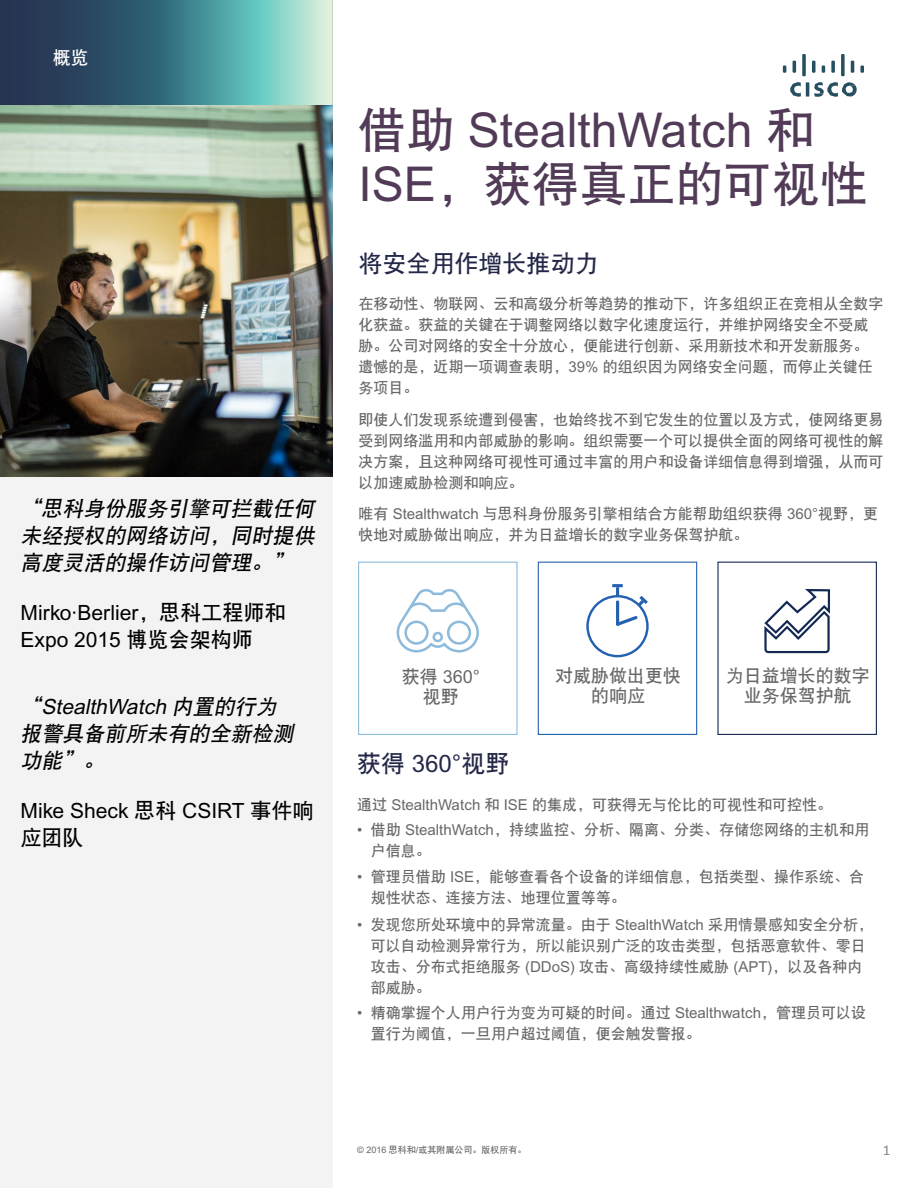
<style>
.page{position:relative;width:918px;height:1188px;background:#fff}
.page>*{position:absolute;margin:0;border:0;box-sizing:border-box;transform-origin:0 0}
.Paragraph_Style7{font:48px/54px "Arial";color:#513b57}
.Paragraph_Style9{font:24px "DFP Hei W7";color:#242848}
.Paragraph_Style5{font:italic 21px/27px "DFP Hei W7";color:#000;text-align:justify}
.Paragraph_Style3{font:21px/27px "Arial";color:#000}
.Paragraph_Style6{font:21px/27px "Arial";color:#000}
.Paragraph_Style13{font:18px/20px "DFP Hei W7";color:#676767;text-align:center}
.Paragraph_Style12{font:18px/20px "DFP Hei W7";color:#676767;text-align:center}
.Paragraph_Style11{font:18px/20px "DFP Hei W7";color:#676767;text-align:center}
.Paragraph_Style1{font:18px "DFP Hei W7";color:#fff}
.Paragraph_Style10{font:15px/21px "DFP Hei W7";color:#676767}
.Paragraph_Style15{font:15px/21px "DFP Hei W7";color:#676767}
.Paragraph_Style1-2{font:15px/21px "DFP Hei W7";color:#676767}
.Paragraph_Style17{font:15px/21px "DFP Hei W7";color:#676767}
.Paragraph_Style16{font:15px/21px "DFP Hei W7";color:#676767}
.Paragraph_Style14{font:15px "DFP Hei W7";color:#676767}
.Paragraph_Style1-3{font:15px "Calibri";color:#888}
.Paragraph_Style1-4{font:9px "DFP Hei W7";color:#676767}
.s1{font-family:"DFP Hei W7"}
.s2{font-family:"Arial"}
</style>
<div class="page">
<div style="left:0;top:106px;width:333px;height:1082px;background:#f3f3f3"></div>
<img style="left:0;top:0;width:333px;height:476px">
<hr style="left:806px;top:82px;width:3px;height:15px;background:#284e61">
<svg style="left:790px;top:82px;width:11px;height:15px"></svg>
<svg style="left:814px;top:82px;width:43px;height:15px"></svg>
<svg style="left:783px;top:66px;width:3px;height:7px"></svg>
<svg style="left:793px;top:61px;width:3px;height:12px"></svg>
<svg style="left:802px;top:54px;width:4px;height:22px"></svg>
<svg style="left:812px;top:61px;width:3px;height:12px"></svg>
<svg style="left:822px;top:66px;width:3px;height:7px"></svg>
<svg style="left:831px;top:61px;width:4px;height:12px"></svg>
<svg style="left:841px;top:54px;width:4px;height:22px"></svg>
<svg style="left:851px;top:61px;width:3px;height:12px"></svg>
<svg style="left:860px;top:66px;width:4px;height:7px"></svg>
<div style="left:358px;top:562px;width:160px;height:173px;border:1px solid #8ebbdc"></div>
<svg style="left:397px;top:589px;width:82px;height:64px"></svg>
<div style="left:717px;top:562px;width:160px;height:173px;border:1px solid #142854"></div>
<svg style="left:764px;top:589px;width:66px;height:64px"></svg>
<div style="left:538px;top:562px;width:159px;height:173px;border:1px solid #2461b1"></div>
<svg style="left:586px;top:584px;width:63px;height:73px"></svg>
<p class="Paragraph_Style1" style="left:53px;top:48px;width:37px">概览</p>
<p class="Paragraph_Style5" style="left:21px;top:495px;width:300px">“思科身份服务引擎可拦截任何未经授权的网络访问，同时提供高度灵活的操作访问管理。”</p>
<p class="Paragraph_Style3" style="left:21px;top:599px;width:266px">Mirko·Berlier<span class="s1">，思科工程师和<br></span>Expo 2015 <span class="s1">博览会架构师</span></p>
<p class="Paragraph_Style5" style="left:21px;top:693px;width:279px;text-align:left">“<span class="s2">StealthWatch</span> 内置的行为报警具备前所未有的全新检测功能”。</p>
<p class="Paragraph_Style6" style="left:21px;top:797px;width:294px">Mike Sheck <span class="s1">思科</span> CSIRT <span class="s1">事件响应团队</span></p>
<p class="Paragraph_Style7" style="left:359px;top:103px;width:511px"><span class="s1">借助</span> StealthWatch <span class="s1">和<br></span>ISE<span class="s1">，获得真正的可视性</span></p>
<p class="Paragraph_Style9" style="left:359px;top:250px;width:241px">将安全用作增长推动力</p>
<p class="Paragraph_Style10" style="left:359px;top:293px;width:526px">在移动性、物联网、云和高级分析等趋势的推动下，许多组织正在竞相从全数字化获益。获益的关键在于调整网络以数字化速度运行，并维护网络安全不受威胁。公司对网络的安全十分放心，便能进行创新、采用新技术和开发新服务。遗憾的是，近期一项调查表明，<span class="s2">39%</span> 的组织因为网络安全问题，而停止关键任务项目。</p>
<p class="Paragraph_Style10" style="left:359px;top:409px;width:526px;text-align:justify">即使人们发现系统遭到侵害，也始终找不到它发生的位置以及方式，使网络更易受到网络滥用和内部威胁的影响。组织需要一个可以提供全面的网络可视性的解决方案，且这种网络可视性可通过丰富的用户和设备详细信息得到增强，从而可以加速威胁检测和响应。</p>
<p class="Paragraph_Style1-2" style="left:359px;top:503px;width:521px">唯有 <span class="s2">Stealthwatch</span> 与思科身份服务引擎相结合方能帮助组织获得 <span class="s2">360°</span>视野，更快地对威胁做出响应，并为日益增长的数字业务保驾护航。</p>
<p class="Paragraph_Style11" style="left:402px;top:666px;width:80px">获得 <span class="s2">360°</span>视野</p>
<p class="Paragraph_Style12" style="left:555px;top:666px;width:127px">对威胁做出更快的响应</p>
<p class="Paragraph_Style13" style="left:726px;top:666px;width:145px">为日益增长的数字业务保驾护航</p>
<p class="Paragraph_Style9" style="left:357px;top:751px;width:154px">获得 <span class="s2">360°</span>视野</p>
<p class="Paragraph_Style14" style="left:357px;top:796px;width:476px">通过 <span class="s2">StealthWatch</span> 和 <span class="s2">ISE</span> 的集成，可获得无与伦比的可视性和可控性。</p>
<p class="Paragraph_Style15" style="left:371px;top:819px;width:500px;text-indent:-14px"><span class="s2">•</span> 借助 <span class="s2">StealthWatch</span>，持续监控、分析、隔离、分类、存储您网络的主机和用户信息。</p>
<p class="Paragraph_Style16" style="left:371px;top:866px;width:495px;text-indent:-14px"><span class="s2">•</span> 管理员借助 <span class="s2">ISE</span>，能够查看各个设备的详细信息，包括类型、操作系统、合规性状态、连接方法、地理位置等等。</p>
<p class="Paragraph_Style15" style="left:371px;top:914px;width:504px;text-indent:-14px"><span class="s2">•</span> 发现您所处环境中的异常流量。由于 <span class="s2">StealthWatch</span> 采用情景感知安全分析，可以自动检测异常行为，所以能识别广泛的攻击类型，包括恶意软件、零日攻击、分布式拒绝服务 <span class="s2">(DDoS)</span> 攻击、高级持续性威胁 <span class="s2">(APT)</span>，以及各种内部威胁。</p>
<p class="Paragraph_Style17" style="left:371px;top:1002px;width:497px;text-indent:-14px"><span class="s2">•</span> 精确掌握个人用户行为变为可疑的时间。通过 <span class="s2">Stealthwatch</span>，管理员可以设置行为阈值，一旦用户超过阈值，便会触发警报。</p>
<p class="Paragraph_Style1-4" style="left:357px;top:1144px;width:171px"><span class="s2">© 2016</span> 思科和<span class="s2">/</span>或其附属公司。版权所有。</p>
<p class="Paragraph_Style1-3" style="left:883px;top:1140px;width:9px">1</p>
</div>
